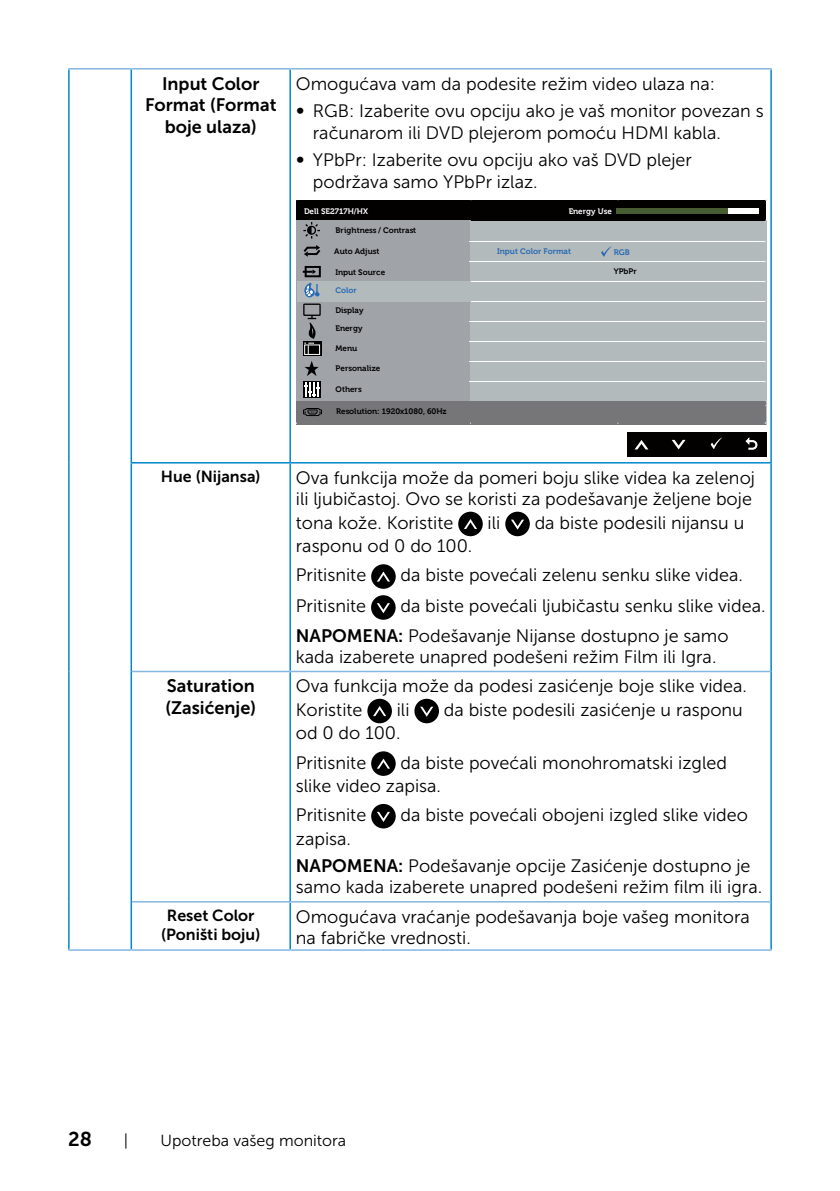
<style>
.page{position:relative;width:840px;height:1191px;background:#fff}
.page>*{position:absolute;margin:0;border:0;box-sizing:border-box;transform-origin:0 0}
.t1{font:20px "Museo Sans For Dell 700";color:#000}
.t2{font:18px/27.2px "Museo Sans For Dell 300";color:#000}
.t3{font:18px/21.6px "Museo Sans For Dell 700";color:#000;text-align:center}
.t4{font:16px/19.2px "Museo Sans For Dell 700";color:#000;text-align:center}
.t5{font:16px "Museo Sans For Dell 300";color:#000}
.t6{font:700 8px "Museo For Dell";color:#000}
.t7{font:700 8px "Museo For Dell";color:#276ab4}
.t8{font:700 8px "Museo For Dell";color:#fff}
.s1{font-family:"Museo Sans For Dell 700"}
</style>
<div class="page">
<hr style="left:68px;top:70px;width:2px;height:393px;background:#0087cb">
<hr style="left:68px;top:463px;width:2px;height:208px;background:#0087cb">
<hr style="left:68px;top:671px;width:2px;height:230px;background:#0087cb">
<hr style="left:68px;top:901px;width:2px;height:48px;background:#0087cb">
<hr style="left:68px;top:68px;width:63px;height:2px;background:#84b6e2">
<hr style="left:130px;top:70px;width:2px;height:392px;background:#0087cb">
<hr style="left:131px;top:68px;width:159px;height:2px;background:#84b6e2">
<hr style="left:289px;top:70px;width:2px;height:392px;background:#0087cb">
<hr style="left:770px;top:70px;width:1px;height:392px;background:#0087cb">
<hr style="left:290px;top:68px;width:481px;height:2px;background:#84b6e2">
<hr style="left:130px;top:463px;width:2px;height:208px;background:#0087cb">
<hr style="left:130px;top:462px;width:160px;height:1px;background:#0087cb">
<hr style="left:289px;top:463px;width:2px;height:207px;background:#0087cb">
<hr style="left:770px;top:463px;width:1px;height:208px;background:#0087cb">
<hr style="left:290px;top:462px;width:481px;height:1px;background:#0087cb">
<hr style="left:130px;top:671px;width:2px;height:230px;background:#0087cb">
<hr style="left:132px;top:670px;width:158px;height:2px;background:#84b6e2">
<hr style="left:289px;top:672px;width:2px;height:229px;background:#0087cb">
<hr style="left:770px;top:671px;width:1px;height:230px;background:#0087cb">
<hr style="left:290px;top:670px;width:480px;height:2px;background:#84b6e2">
<hr style="left:130px;top:901px;width:2px;height:48px;background:#0087cb">
<hr style="left:132px;top:901px;width:158px;height:1px;background:#84b6e2">
<hr style="left:289px;top:902px;width:2px;height:47px;background:#0087cb">
<hr style="left:770px;top:901px;width:1px;height:48px;background:#0087cb">
<hr style="left:290px;top:901px;width:480px;height:1px;background:#84b6e2">
<hr style="left:68px;top:949px;width:63px;height:1px;background:#84b6e2">
<hr style="left:131px;top:949px;width:159px;height:1px;background:#84b6e2">
<hr style="left:290px;top:949px;width:481px;height:1px;background:#84b6e2">
<div style="left:296px;top:200px;width:469px;height:21px;background:#030000"></div>
<div style="left:296px;top:221px;width:174px;height:203px;background:#a0a4a9"></div>
<div style="left:469px;top:221px;width:297px;height:204px;background:#b3babc"></div>
<div style="left:296px;top:401px;width:469px;height:24px;background:#767578"></div>
<div style="left:615px;top:209px;width:143px;height:5px;background:#fff"></div>
<div style="left:615px;top:209px;width:111px;height:5px;background:#475c31"></div>
<svg style="left:303px;top:222px;width:17px;height:16px"></svg>
<svg style="left:304px;top:361px;width:14px;height:15px"></svg>
<div style="left:303px;top:381px;width:17px;height:17px;background:#000"></div>
<svg style="left:304px;top:382px;width:15px;height:15px"></svg>
<div style="left:303px;top:342px;width:18px;height:14px;background:#000"></div>
<div style="left:304px;top:344px;width:16px;height:11px;border:1px solid #fff"></div>
<div style="left:303px;top:303px;width:17px;height:13px;border:1px solid #000"></div>
<hr style="left:469px;top:241px;width:295px;height:1px;background:#fff">
<hr style="left:469px;top:261px;width:295px;height:1px;background:#fff">
<hr style="left:469px;top:281px;width:295px;height:1px;background:#fff">
<hr style="left:469px;top:301px;width:295px;height:1px;background:#fff">
<hr style="left:469px;top:321px;width:295px;height:1px;background:#fff">
<hr style="left:469px;top:341px;width:295px;height:1px;background:#fff">
<hr style="left:469px;top:361px;width:295px;height:1px;background:#fff">
<hr style="left:469px;top:381px;width:295px;height:1px;background:#fff">
<div style="left:297px;top:281px;width:174px;height:20px;background:#b3babc"></div>
<svg style="left:303px;top:245px;width:18px;height:12px"></svg>
<div style="left:304px;top:266px;width:16px;height:11px;border:2px solid #000"></div>
<svg style="left:302px;top:269px;width:14px;height:5px"></svg>
<svg style="left:601px;top:246px;width:10px;height:10px"></svg>
<svg style="left:303px;top:408px;width:19px;height:8px"></svg>
<svg style="left:302px;top:282px;width:17px;height:72px"></svg>
<div style="left:626px;top:432px;width:140px;height:25px;background:#030000"></div>
<svg style="left:635px;top:440px;width:13px;height:9px"></svg>
<svg style="left:671px;top:440px;width:14px;height:9px"></svg>
<svg style="left:745px;top:437px;width:12px;height:13px"></svg>
<svg style="left:710px;top:438px;width:11px;height:11px"></svg>
<div style="left:458px;top:512px;width:24px;height:24px;background:#000;border-radius:50%"></div>
<svg style="left:464px;top:519px;width:13px;height:10px"></svg>
<div style="left:505px;top:512px;width:24px;height:24px;background:#000;border-radius:50%"></div>
<svg style="left:511px;top:519px;width:13px;height:11px"></svg>
<div style="left:371px;top:564px;width:24px;height:25px;background:#000;border-radius:50%"></div>
<svg style="left:377px;top:571px;width:13px;height:10px"></svg>
<div style="left:371px;top:595px;width:24px;height:25px;background:#000;border-radius:50%"></div>
<svg style="left:376px;top:603px;width:14px;height:10px"></svg>
<div style="left:367px;top:699px;width:25px;height:24px;background:#000;border-radius:50%"></div>
<svg style="left:373px;top:706px;width:13px;height:10px"></svg>
<div style="left:414px;top:699px;width:25px;height:24px;background:#000;border-radius:50%"></div>
<svg style="left:420px;top:706px;width:13px;height:11px"></svg>
<div style="left:371px;top:751px;width:24px;height:25px;background:#000;border-radius:50%"></div>
<svg style="left:377px;top:758px;width:13px;height:10px"></svg>
<div style="left:371px;top:804px;width:24px;height:24px;background:#000;border-radius:50%"></div>
<svg style="left:377px;top:812px;width:13px;height:10px"></svg>
<p class="t3" style="left:145px;top:73px;width:133px">Input Color<br>Format (Format boje ulaza)</p>
<p class="t2" style="left:296px;top:70px;width:469px">Omogućava vam da podesite režim video ulaza na:<br>∞ RGB: Izaberite ovu opciju ako je vaš monitor povezan s</p>
<p class="t2" style="left:296px;top:119px;width:426px;text-indent:17px">računarom ili DVD plejerom pomoću HDMI kabla. ∞ YPbPr: Izaberite ovu opciju ako vaš DVD plejer</p>
<p class="t2" style="left:313px;top:168px;width:226px">podržava samo YPbPr izlaz.</p>
<p class="t6" style="left:335px;top:226px;width:82px">Brightness / Contrast</p>
<p class="t8" style="left:304px;top:207px;width:65px">Dell SE2717H/HX</p>
<p class="t8" style="left:568px;top:207px;width:45px">Energy Use</p>
<p class="t6" style="left:334px;top:246px;width:47px">Auto Adjust</p>
<p class="t7" style="left:496px;top:247px;width:75px">Input Color Format</p>
<p class="t6" style="left:335px;top:267px;width:51px">Input Source</p>
<p class="t7" style="left:335px;top:286px;width:23px">Color</p>
<p class="t6" style="left:335px;top:306px;width:29px">Display</p>
<p class="t6" style="left:335px;top:324px;width:28px">Energy</p>
<p class="t6" style="left:335px;top:344px;width:23px">Menu</p>
<p class="t6" style="left:335px;top:364px;width:46px">Personalize</p>
<p class="t6" style="left:335px;top:385px;width:28px">Others</p>
<p class="t6" style="left:336px;top:407px;width:112px">Resolution: 1920x1080, 60Hz</p>
<p class="t7" style="left:613px;top:248px;width:18px">RGB</p>
<p class="t6" style="left:613px;top:267px;width:24px">YPbPr</p>
<p class="t4" style="left:161px;top:467px;width:101px">Hue (Nijansa)</p>
<p class="t2" style="left:296px;top:467px;width:460px;line-height:21.6px">Ova funkcija može da pomeri boju slike videa ka zelenoj ili ljubičastoj. Ovo se koristi za podešavanje željene boje</p>
<p class="t2" style="left:296px;top:509px;width:159px">tona kože. Koristite</p>
<p class="t2" style="left:487px;top:509px;width:14px">ili</p>
<p class="t2" style="left:534px;top:509px;width:211px">da biste podesili nijansu u</p>
<p class="t2" style="left:296px;top:531px;width:178px;line-height:29.2px">rasponu od 0 do 100.<br>Pritisnite</p>
<p class="t2" style="left:400px;top:562px;width:343px">da biste povećali zelenu senku slike videa.</p>
<p class="t2" style="left:296px;top:592px;width:471px;line-height:29.2px;text-indent:104px">da biste povećali ljubičastu senku slike videa.<br><span class="s1">NAPOMENA:</span> Podešavanje Nijanse dostupno je samo</p>
<p class="t2" style="left:296px;top:643px;width:422px">kada izaberete unapred podešeni režim Film ili Igra.</p>
<p class="t2" style="left:296px;top:593px;width:72px">Pritisnite</p>
<p class="t3" style="left:165px;top:675px;width:92px;text-align:left">Saturation (Zasićenje)</p>
<p class="t2" style="left:296px;top:674px;width:452px;line-height:23.4px">Ova funkcija može da podesi zasićenje boje slike videa.<br>Koristite</p>
<p class="t2" style="left:396px;top:696px;width:14px">ili</p>
<p class="t2" style="left:443px;top:696px;width:300px">da biste podesili zasićenje u rasponu</p>
<p class="t2" style="left:296px;top:718px;width:106px;line-height:29.2px">od 0 do 100.<br>Pritisnite</p>
<p class="t2" style="left:296px;top:750px;width:432px;line-height:23.4px;text-indent:105px">da biste povećali monohromatski izgled slike video zapisa.</p>
<p class="t2" style="left:296px;top:801px;width:72px">Pritisnite</p>
<p class="t2" style="left:400px;top:801px;width:349px">da biste povećali obojeni izgled slike video</p>
<p class="t2" style="left:296px;top:825px;width:456px">zapisa.<br><span class="s1">NAPOMENA:</span> Podešavanje opcije Zasićenje dostupno je</p>
<p class="t2" style="left:296px;top:873px;width:467px">samo kada izaberete unapred podešeni režim film ili igra.</p>
<p class="t4" style="left:161px;top:906px;width:101px">Reset Color (Poništi boju)</p>
<p class="t2" style="left:296px;top:906px;width:455px;line-height:21.6px">Omogućava vraćanje podešavanja boje vašeg monitora na fabričke vrednosti.</p>
<p class="t1" style="left:68px;top:1127px;width:25px">28</p>
<p class="t5" style="left:124px;top:1131px;width:6px">|</p>
<p class="t5" style="left:160px;top:1131px;width:187px">Upotreba vašeg monitora</p>
</div>
